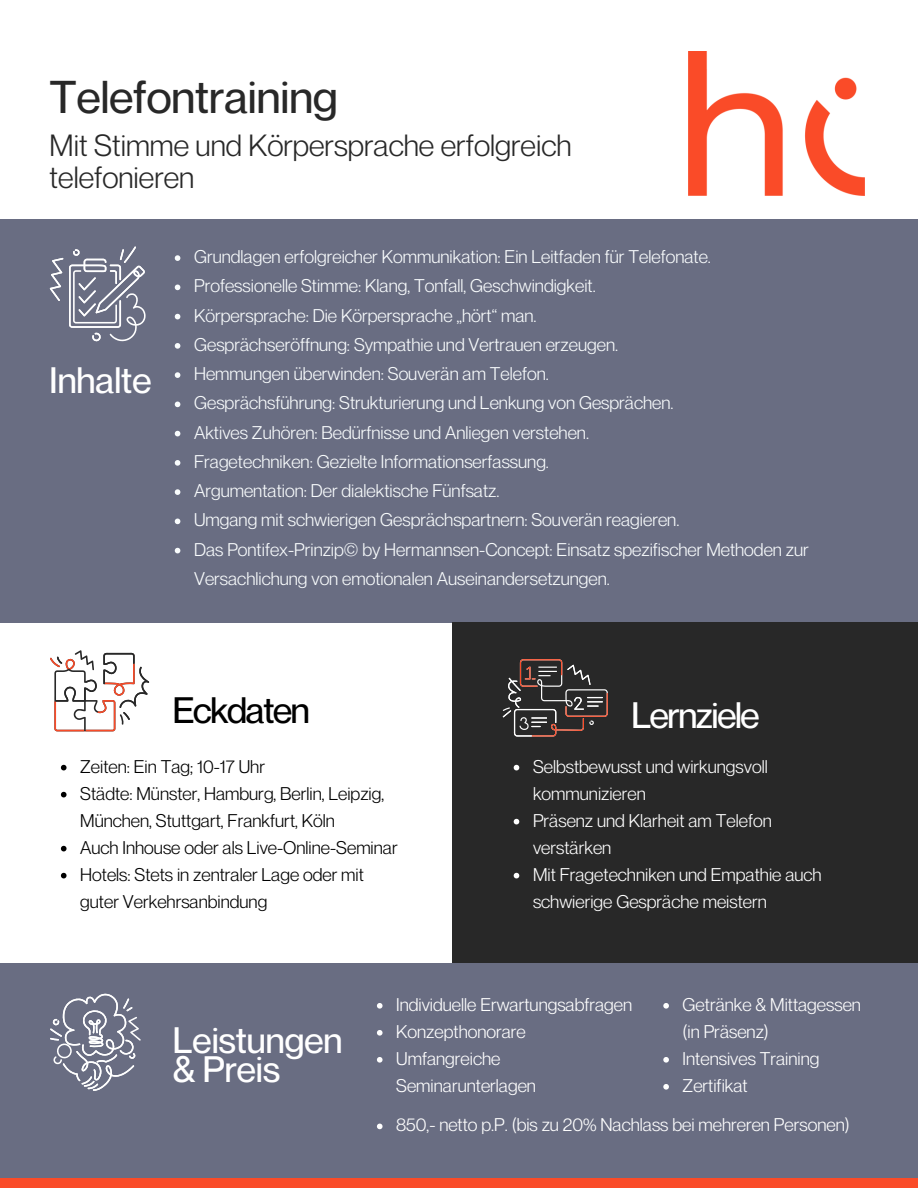
<style>
.page{position:relative;width:918px;height:1188px;background:#696d82}
.page>*{position:absolute;margin:0;border:0;box-sizing:border-box;transform-origin:0 0}
.t1{font:500 45px "Neue Montreal";color:#282828}
.t2{font:500 36px/29.2px "Neue Montreal";color:#fff}
.t3{font:500 36px "Neue Montreal";letter-spacing:-.04em;color:#fff}
.t4{font:500 36px "Neue Montreal";letter-spacing:-.04em;color:#000}
.t5{font:30px/31.5px "Neue Montreal";color:#282828}
.t6{font:18px/29.2px "Neue Montreal";color:#f9fcfd}
.t7{font:18px/27px "Neue Montreal";color:#fff}
.t8{font:18px/27px "Neue Montreal";color:#000}
</style>
<div class="page">
<div style="left:0;top:0;width:918px;height:218px;background:#fff"></div>
<div style="left:0;top:623px;width:918px;height:555px;background:#fff"></div>
<div style="left:0;top:963px;width:918px;height:215px;background:#696d82"></div>
<div style="left:0;top:1178px;width:918px;height:10px;background:#fa4b28"></div>
<img style="left:688px;top:52px;width:177px;height:144px">
<svg style="left:50px;top:246px;width:96px;height:96px"></svg>
<div style="left:452px;top:623px;width:465px;height:340px;background:#282828"></div>
<svg style="left:502px;top:659px;width:106px;height:78px"></svg>
<svg style="left:50px;top:650px;width:99px;height:81px"></svg>
<svg style="left:50px;top:993px;width:91px;height:98px"></svg>
<svg style="left:514px;top:765px;width:5px;height:5px"></svg>
<svg style="left:514px;top:819px;width:5px;height:5px"></svg>
<svg style="left:514px;top:873px;width:5px;height:5px"></svg>
<svg style="left:175px;top:255px;width:5px;height:6px"></svg>
<svg style="left:175px;top:285px;width:5px;height:5px"></svg>
<svg style="left:175px;top:314px;width:5px;height:5px"></svg>
<svg style="left:175px;top:343px;width:5px;height:6px"></svg>
<svg style="left:175px;top:372px;width:5px;height:6px"></svg>
<svg style="left:175px;top:402px;width:5px;height:5px"></svg>
<svg style="left:175px;top:431px;width:5px;height:5px"></svg>
<svg style="left:175px;top:460px;width:5px;height:6px"></svg>
<svg style="left:175px;top:489px;width:5px;height:6px"></svg>
<svg style="left:175px;top:519px;width:5px;height:5px"></svg>
<svg style="left:175px;top:548px;width:5px;height:5px"></svg>
<svg style="left:61px;top:765px;width:6px;height:5px"></svg>
<svg style="left:61px;top:792px;width:6px;height:5px"></svg>
<svg style="left:61px;top:846px;width:6px;height:5px"></svg>
<svg style="left:61px;top:873px;width:6px;height:5px"></svg>
<svg style="left:377px;top:1003px;width:6px;height:6px"></svg>
<svg style="left:377px;top:1030px;width:6px;height:6px"></svg>
<svg style="left:377px;top:1057px;width:6px;height:6px"></svg>
<svg style="left:663px;top:1003px;width:6px;height:6px"></svg>
<svg style="left:663px;top:1057px;width:6px;height:6px"></svg>
<svg style="left:663px;top:1084px;width:6px;height:6px"></svg>
<svg style="left:377px;top:1124px;width:6px;height:5px"></svg>
<h2 class="t1" style="left:50px;top:69px;width:289px">Telefontraining</h2>
<p class="t5" style="left:50px;top:129px;width:523px">Mit Stimme und Körpersprache erfolgreich telefonieren</p>
<p class="t2" style="left:50px;top:365px;width:103px">Inhalte</p>
<p class="t6" style="left:194px;top:242px;width:518px">Grundlagen erfolgreicher Kommunikation: Ein Leitfaden für Telefonate.</p>
<p class="t6" style="left:194px;top:271px;width:403px">Professionelle Stimme: Klang, Tonfall, Geschwindigkeit.</p>
<p class="t6" style="left:194px;top:300px;width:344px">Körpersprache: Die Körpersprache „hört“ man.</p>
<p class="t6" style="left:194px;top:330px;width:426px">Gesprächseröffnung: Sympathie und Vertrauen erzeugen.</p>
<p class="t6" style="left:194px;top:359px;width:356px">Hemmungen überwinden: Souverän am Telefon.</p>
<p class="t6" style="left:194px;top:388px;width:481px">Gesprächsführung: Strukturierung und Lenkung von Gesprächen.</p>
<p class="t6" style="left:194px;top:417px;width:396px">Aktives Zuhören: Bedürfnisse und Anliegen verstehen.</p>
<p class="t6" style="left:194px;top:447px;width:356px">Fragetechniken: Gezielte Informationserfassung.</p>
<h2 class="t6" style="left:194px;top:476px;width:307px">Argumentation: Der dialektische Fünfsatz.</h2>
<p class="t6" style="left:194px;top:505px;width:487px">Umgang mit schwierigen Gesprächspartnern: Souverän reagieren.</p>
<p class="t6" style="left:194px;top:534px;width:616px">Das Pontifex-Prinzip© by Hermannsen-Concept: Einsatz spezifischer Methoden zur<br>Versachlichung von emotionalen Auseinandersetzungen.</p>
<p class="t4" style="left:173px;top:688px;width:138px">Eckdaten</p>
<p class="t3" style="left:631px;top:693px;width:130px">Lernziele</p>
<h2 class="t8" style="left:80px;top:753px;width:186px">Zeiten: Ein Tag; 10-17 Uhr</h2>
<p class="t8" style="left:80px;top:780px;width:305px">Städte: Münster, Hamburg, Berlin, Leipzig,<br>München, Stuttgart, Frankfurt, Köln</p>
<p class="t8" style="left:80px;top:834px;width:319px">Auch Inhouse oder als Live-Online-Seminar</p>
<p class="t8" style="left:80px;top:861px;width:285px">Hotels: Stets in zentraler Lage oder mit guter Verkehrsanbindung</p>
<p class="t7" style="left:533px;top:753px;width:236px">Selbstbewusst und wirkungsvoll kommunizieren</p>
<p class="t7" style="left:533px;top:807px;width:240px">Präsenz und Klarheit am Telefon verstärken</p>
<p class="t7" style="left:533px;top:861px;width:290px">Mit Fragetechniken und Empathie auch schwierige Gespräche meistern</p>
<p class="t2" style="left:173px;top:1025px;width:171px">Leistungen &amp; Preis</p>
<p class="t7" style="left:683px;top:991px;width:180px">Getränke &amp; Mittagessen (in Präsenz)</p>
<h2 class="t7" style="left:683px;top:1045px;width:138px">Intensives Training</h2>
<p class="t7" style="left:683px;top:1072px;width:67px">Zertifikat</p>
<p class="t7" style="left:396px;top:1111px;width:455px">850,- netto p.P. (bis zu 20% Nachlass bei mehreren Personen)</p>
<p class="t7" style="left:396px;top:991px;width:237px">Individuelle Erwartungsabfragen</p>
<p class="t7" style="left:396px;top:1018px;width:131px">Konzepthonorare</p>
<h4 class="t7" style="left:396px;top:1045px;width:141px">Umfangreiche<br>Seminarunterlagen</h4>
</div>
